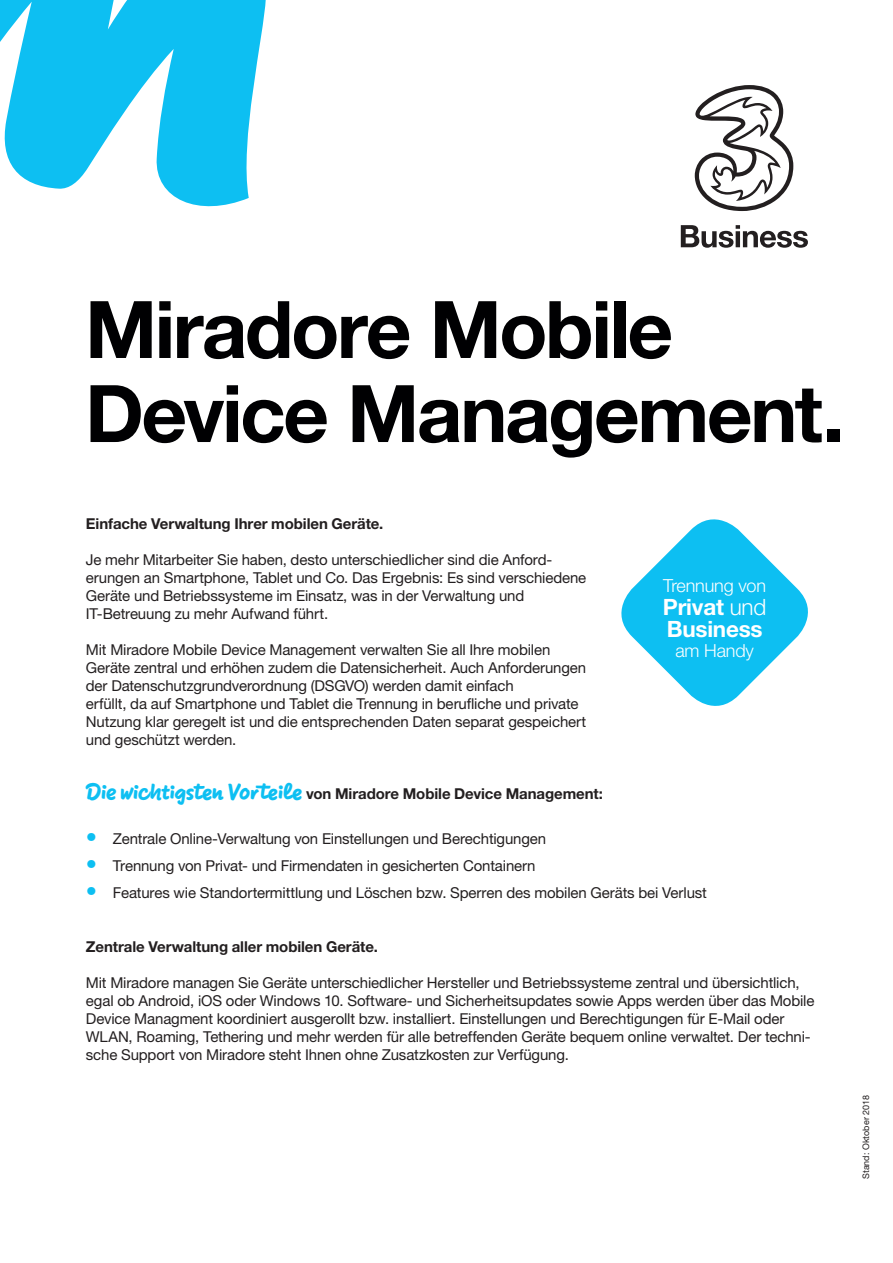
<style>
.page{position:relative;width:893px;height:1263px;background:#fff}
.page>*{position:absolute;margin:0;border:0;box-sizing:border-box;transform-origin:0 0}
.t1{font:700 79.5px/84px "Helvetica Neue LT Pro";letter-spacing:-.03em;color:#000002}
.t2{font:700 22.5px/22.5px "Helvetica Neue LT Pro";letter-spacing:-.01em;color:#fff}
.t3{font:300 18px "Helvetica Neue LT Pro";letter-spacing:-.01em;color:#fff}
.t4{font:15px/18px "Helvetica Neue LT Pro";letter-spacing:-.01em;color:#231f20}
.t5{font:700 15px "Helvetica Neue LT Pro";letter-spacing:-.005em;color:#231f20}
.t6{font:9px "Helvetica Neue LT Pro";color:#231f20}
.s1{font-family:"Drei Script";font-size:22.5px;color:#0dbff2}
.s2{font-weight:300;font-size:22.5px;color:#0dbff2}
.s3{font-weight:300}
</style>
<div class="page">
<svg style="left:621px;top:519px;width:187px;height:187px;fill:#0dbff2"></svg>
<svg style="left:0;top:0;width:266px;height:207px;fill:#0dbff2"></svg>
<svg style="left:695px;top:85px;width:98px;height:126px"></svg>
<svg style="left:681px;top:225px;width:127px;height:23px"></svg>
<h1 class="t1" style="left:85px;top:285px;width:760px">Miradore Mobile<br>Device Management.</h1>
<p class="t5" style="left:86px;top:514px;width:299px">Einfache Verwaltung Ihrer mobilen Geräte.</p>
<p class="t4" style="left:86px;top:550px;width:502px">Je mehr Mitarbeiter Sie haben, desto unterschiedlicher sind die Anford&shy;erungen an Smartphone, Tablet und Co. Das Ergebnis: Es sind verschiedene Geräte und Betriebssysteme im Einsatz, was in der Verwaltung und IT-Betreuung zu mehr Aufwand führt.</p>
<p class="t4" style="left:86px;top:640px;width:502px">Mit Miradore Mobile Device Management verwalten Sie all Ihre mobilen Geräte zentral und erhöhen zudem die Datensicherheit. Auch Anforderungen der Datenschutzgrundverordnung (DSGVO) werden damit einfach<br>erfüllt, da auf Smartphone und Tablet die Trennung in berufliche und private Nutzung klar geregelt ist und die entsprechenden Daten separat gespeichert und geschützt werden.</p>
<p class="t5" style="left:86px;top:784px;width:519px"><span class="s1">Die wichtigsten Vorteile</span> von Miradore Mobile Device Management:</p>
<p class="t4" style="left:86px;top:829px;width:462px"><span class="s2">•</span> Zentrale Online-Verwaltung von Einstellungen und Berechtigungen</p>
<p class="t4" style="left:86px;top:856px;width:451px"><span class="s2">•</span> Trennung von Privat- und Firmendaten in gesicherten Containern</p>
<p class="t4" style="left:86px;top:883px;width:623px"><span class="s2">•</span> Features wie Standortermittlung und Löschen bzw. Sperren des mobilen Geräts bei Verlust</p>
<p class="t5" style="left:86px;top:937px;width:294px">Zentrale Verwaltung aller mobilen Geräte.</p>
<p class="t4" style="left:86px;top:973px;width:730px">Mit Miradore managen Sie Geräte unterschiedlicher Hersteller und Betriebssysteme zentral und übersichtlich, egal ob Android, iOS oder Windows 10. Software- und Sicherheitsupdates sowie Apps werden über das Mobile Device Managment koordiniert ausgerollt bzw. installiert. Einstellungen und Berechtigungen für E-Mail oder WLAN, Roaming, Tethering und mehr werden für alle betreffenden Geräte bequem online verwaltet. Der techni&shy;sche Support von Miradore steht Ihnen ohne Zusatzkosten zur Verfügung.</p>
<p class="t3" style="left:663px;top:575px;width:104px">Trennung von</p>
<h2 class="t2" style="left:663px;top:595px;width:105px">Privat <span class="s3">und<br></span>Business</h2>
<p class="t3" style="left:675px;top:639px;width:80px">am Handy</p>
<p class="t6" style="left:860px;top:1179px;width:86px;rotate:-90deg">Stand: Oktober 2018</p>
</div>
